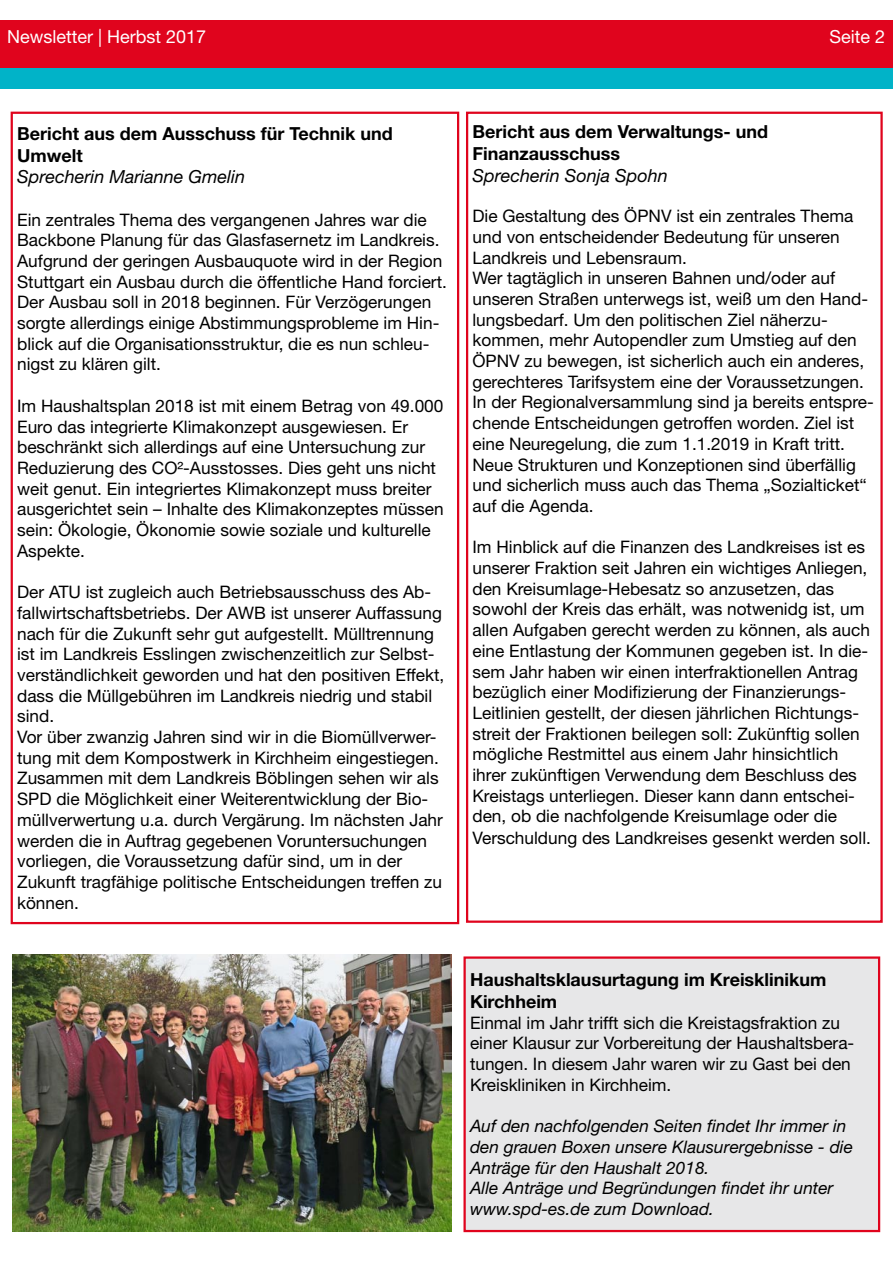
<style>
.page{position:relative;width:893px;height:1263px;background:#fff}
.page>*{position:absolute;margin:0;border:0;box-sizing:border-box;transform-origin:0 0}
.t1{font:700 18px/21.6px "Helvetica Neue LT Std";color:#000}
.t2{font:italic 18px "Helvetica Neue LT Std";color:#000}
.t3{font:18px "Helvetica Neue LT Std";color:#fff}
.t4{font:17.25px/20.7px "Helvetica Neue LT Std";color:#000}
.t5{font:italic 17.25px/20.7px "Helvetica Neue LT Std";color:#000}
</style>
<div class="page">
<div style="left:0;top:20px;width:892px;height:48px;background:#e0041d"></div>
<div style="left:0;top:68px;width:892px;height:21px;background:#01b3c8"></div>
<div style="left:11px;top:112px;width:448px;height:812px;border:2px solid #e0041d"></div>
<div style="left:466px;top:112px;width:417px;height:811px;border:2px solid #e0041d"></div>
<img style="left:13px;top:955px;width:438px;height:276px">
<div style="left:465px;top:957px;width:414px;height:274px;background:#e7e7e8"></div>
<div style="left:463px;top:956px;width:417px;height:276px;border:2px solid #e0041d"></div>
<p class="t3" style="left:7px;top:25px;width:201px">Newsletter | Herbst 2017</p>
<p class="t3" style="left:829px;top:25px;width:57px">Seite 2</p>
<p class="t1" style="left:17px;top:122px;width:377px">Bericht aus dem Ausschuss für Technik und<br>Umwelt</p>
<p class="t2" style="left:17px;top:166px;width:230px">Sprecherin Marianne Gmelin</p>
<p class="t4" style="left:17px;top:209px;width:431px">Ein zentrales Thema des vergangenen Jahres war die Backbone Planung für das Glasfasernetz im Landkreis.<br>Aufgrund der geringen Ausbauquote wird in der Region Stuttgart ein Ausbau durch die öffentliche Hand forciert.<br>Der Ausbau soll in 2018 beginnen. Für Verzögerungen sorgte allerdings einige Abstimmungsprobleme im Hin&shy;blick auf die Organisationsstruktur, die es nun schleu&shy;nigst zu klären gilt.</p>
<p class="t4" style="left:17px;top:395px;width:428px">Im Haushaltsplan 2018 ist mit einem Betrag von 49.000<br>Euro das integrierte Klimakonzept ausgewiesen. Er beschränkt sich allerdings auf eine Untersuchung zur Reduzierung des CO²-Ausstosses. Dies geht uns nicht weit genut. Ein integriertes Klimakonzept muss breiter ausgerichtet sein – Inhalte des Klimakonzeptes müssen sein: Ökologie, Ökonomie sowie soziale und kulturelle Aspekte.</p>
<p class="t4" style="left:17px;top:581px;width:429px">Der ATU ist zugleich auch Betriebsausschuss des Ab&shy;fallwirtschaftsbetriebs. Der AWB ist unserer Auffassung nach für die Zukunft sehr gut aufgestellt. Mülltrennung ist im Landkreis Esslingen zwischenzeitlich zur Selbst&shy;verständlichkeit geworden und hat den positiven Effekt, dass die Müllgebühren im Landkreis niedrig und stabil sind.<br>Vor über zwanzig Jahren sind wir in die Biomüllverwer&shy;tung mit dem Kompostwerk in Kirchheim eingestiegen.<br>Zusammen mit dem Landkreis Böblingen sehen wir als SPD die Möglichkeit einer Weiterentwicklung der Bio&shy;müllverwertung u.a. durch Vergärung. Im nächsten Jahr werden die in Auftrag gegebenen Voruntersuchungen vorliegen, die Voraussetzung dafür sind, um in der Zukunft tragfähige politische Entscheidungen treffen zu können.</p>
<p class="t1" style="left:472px;top:121px;width:297px">Bericht aus dem Verwaltungs- und<br>Finanzausschuss</p>
<p class="t2" style="left:472px;top:164px;width:197px">Sprecherin Sonja Spohn</p>
<p class="t4" style="left:472px;top:205px;width:403px">Die Gestaltung des ÖPNV ist ein zentrales Thema und von entscheidender Bedeutung für unseren Landkreis und Lebensraum.<br>Wer tagtäglich in unseren Bahnen und/oder auf unseren Straßen unterwegs ist, weiß um den Hand&shy;lungsbedarf. Um den politischen Ziel näherzu&shy;kommen, mehr Autopendler zum Umstieg auf den ÖPNV zu bewegen, ist sicherlich auch ein anderes, gerechteres Tarifsystem eine der Voraussetzungen.<br>In der Regionalversammlung sind ja bereits entspre&shy;chende Entscheidungen getroffen worden. Ziel ist eine Neuregelung, die zum 1.1.2019 in Kraft tritt.<br>Neue Strukturen und Konzeptionen sind überfällig und sicherlich muss auch das Thema „Sozialticket“ auf die Agenda.</p>
<p class="t4" style="left:472px;top:537px;width:400px">Im Hinblick auf die Finanzen des Landkreises ist es unserer Fraktion seit Jahren ein wichtiges Anliegen, den Kreisumlage-Hebesatz so anzusetzen, das sowohl der Kreis das erhält, was notwenidg ist, um allen Aufgaben gerecht werden zu können, als auch eine Entlastung der Kommunen gegeben ist. In die&shy;sem Jahr haben wir einen interfraktionellen Antrag bezüglich einer Modifizierung der Finanzierungs-Leitlinien gestellt, der diesen jährlichen Richtungs&shy;streit der Fraktionen beilegen soll: Zukünftig sollen mögliche Restmittel aus einem Jahr hinsichtlich ihrer zukünftigen Verwendung dem Beschluss des Kreistags unterliegen. Dieser kann dann entschei&shy;den, ob die nachfolgende Kreisumlage oder die Verschuldung des Landkreises gesenkt werden soll.</p>
<p class="t1" style="left:470px;top:969px;width:358px">Haushaltsklausurtagung im Kreisklinikum<br>Kirchheim</p>
<p class="t4" style="left:470px;top:1012px;width:386px">Einmal im Jahr trifft sich die Kreistagsfraktion zu einer Klausur zur Vorbereitung der Haushaltsbera&shy;tungen. In diesem Jahr waren wir zu Gast bei den Kreiskliniken in Kirchheim.</p>
<p class="t5" style="left:470px;top:1115px;width:384px">Auf den nachfolgenden Seiten findet Ihr immer in den grauen Boxen unsere Klausurergebnisse - die Anträge für den Haushalt 2018.<br>Alle Anträge und Begründungen findet ihr unter www.spd-es.de zum Download.</p>
</div>
